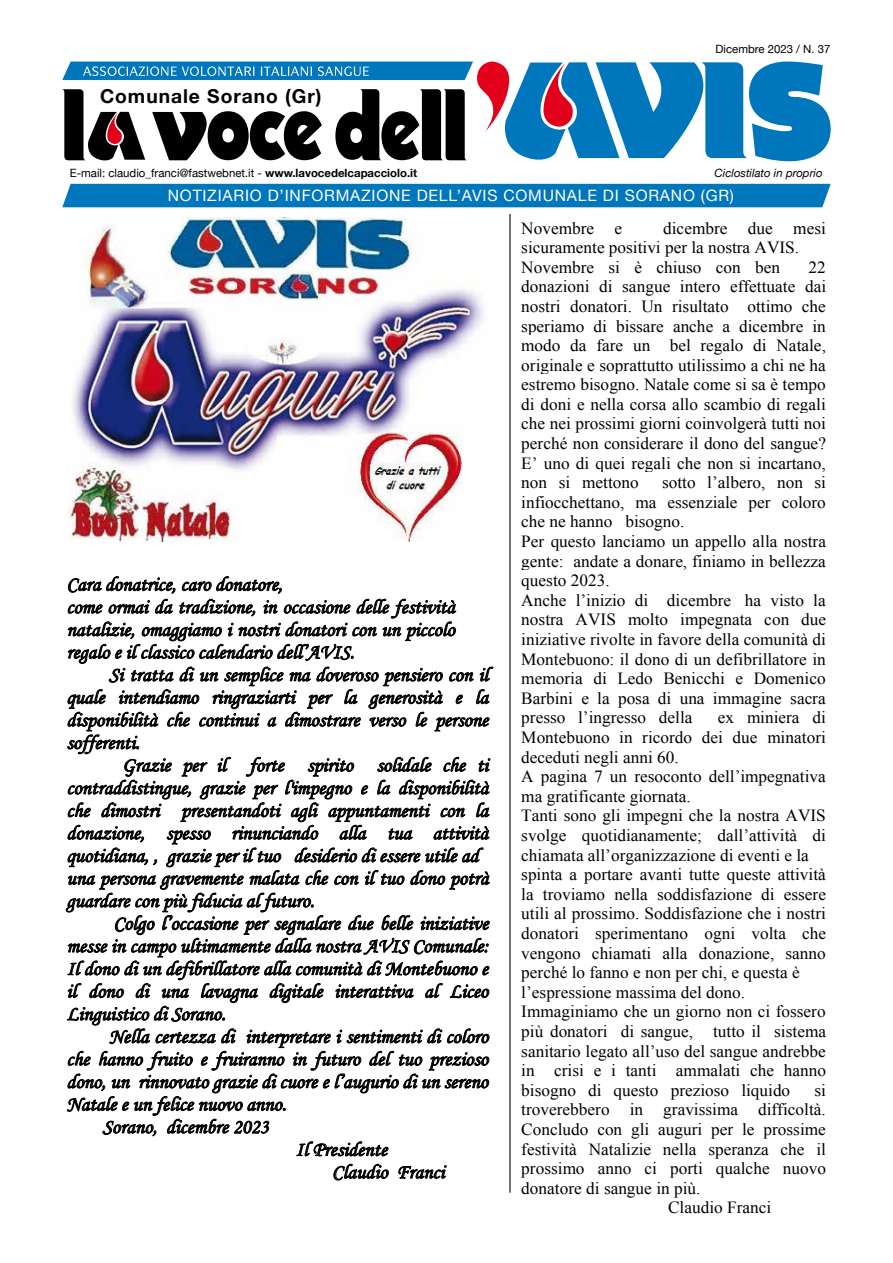
<style>
.page{position:relative;width:893px;height:1263px;background:#fff}
.page>*{position:absolute;margin:0;border:0;box-sizing:border-box;transform-origin:0 0}
.t1{font:italic 20.25px/22.6px "Monotype Corsiva";color:#000}
.t2{font:700 19.2px "Helvetica Neue";letter-spacing:.05em;color:#000}
.t3{font:16.95px/19.6px "Times New Roman";color:#000}
.t4{font:15.75px "Helvetica Neue";letter-spacing:.05em;color:#fff}
.t5{font:11.4px "Helvetica Neue";color:#000}
.t6{font:italic 11.4px "Helvetica Neue";color:#000}
.s1{font-weight:700}
</style>
<div class="page">
<svg style="left:62px;top:62px;width:769px;height:99px"></svg>
<div style="left:62px;top:184px;width:769px;height:23px;background:#0076bd"></div>
<svg style="left:66px;top:576px;width:427px;height:580px"></svg>
<svg style="left:334px;top:1164px;width:55px;height:16px"></svg>
<svg style="left:398px;top:1165px;width:49px;height:14px"></svg>
<img style="left:68px;top:217px;width:416px;height:324px">
<hr style="left:509px;top:215px;width:2px;height:977px;background:#111211">
<p class="t2" style="left:100px;top:81px;width:223px">Comunale Sorano (Gr)</p>
<p class="t5" style="left:715px;top:41px;width:117px">Dicembre 2023 / N. 37</p>
<p class="t5" style="left:70px;top:165px;width:349px">E-mail: claudio_franci@fastwebnet.it - <span class="s1">www.lavocedelcapacciolo.it</span></p>
<p class="t6" style="left:715px;top:164px;width:109px">Ciclostilato in proprio</p>
<p class="t4" style="left:168px;top:184px;width:568px">NOTIZIARIO D’INFORMAZIONE DELL’AVIS COMUNALE DI SORANO (GR)</p>
<p class="t1" style="left:66px;top:573px;width:390px">Cara donatrice, caro donatore,<br>come ormai da tradizione, in occasione delle festività natalizie, omaggiamo i nostri donatori con un piccolo regalo e il classico calendario dell’AVIS.</p>
<p class="t1" style="left:66px;top:663px;width:423px;text-align:justify;text-indent:42px">Si tratta di un semplice ma doveroso pensiero con il quale intendiamo ringraziarti per la generosità e la disponibilità che continui a dimostrare verso le persone sofferenti.</p>
<p class="t1" style="left:66px;top:754px;width:424px;text-indent:56px">Grazie per il forte spirito solidale che ti contraddistingue, grazie per l'impegno e la disponibilità che dimostri presentandoti agli appuntamenti con la donazione, spesso rinunciando alla tua attività quotidiana, , grazie per il tuo desiderio di essere utile ad una persona gravemente malata che con il tuo dono potrà guardare con più fiducia al futuro.</p>
<p class="t1" style="left:66px;top:912px;width:424px;text-align:justify;text-indent:47px">Colgo l’occasione per segnalare due belle iniziative messe in campo ultimamente dalla nostra AVIS Comunale:<br>Il dono di un defibrillatore alla comunità di Montebuono e il dono di una lavagna digitale interattiva al Liceo Linguistico di Sorano.</p>
<p class="t1" style="left:109px;top:1025px;width:381px">Nella certezza di interpretare i sentimenti di coloro</p>
<p class="t1" style="left:66px;top:1048px;width:423px">che hanno fruito e fruiranno in futuro del tuo prezioso</p>
<p class="t1" style="left:66px;top:1070px;width:423px">dono, un rinnovato grazie di cuore e l’augurio di un sereno</p>
<p class="t1" style="left:66px;top:1093px;width:221px">Natale e un felice nuovo anno.</p>
<p class="t1" style="left:102px;top:1115px;width:168px">Sorano, dicembre 2023</p>
<p class="t1" style="left:295px;top:1138px;width:93px">Il Presidente</p>
<p class="t1" style="left:332px;top:1161px;width:114px">Claudio Franci</p>
<p class="t3" style="left:521px;top:218px;width:102px">Novembre e</p>
<p class="t3" style="left:521px;top:218px;width:306px;text-indent:142px">dicembre due mesi sicuramente positivi per la nostra AVIS.<br>Novembre si è chiuso con ben</p>
<p class="t3" style="left:521px;top:257px;width:306px;text-align:justify;text-indent:287px">22 donazioni di sangue intero effettuate dai nostri donatori. Un risultato ottimo che speriamo di bissare anche a dicembre in modo da fare un bel regalo di Natale, originale e soprattutto utilissimo a chi ne ha estremo bisogno. Natale come si sa è tempo di doni e nella corsa allo scambio di regali che nei prossimi giorni coinvolgerà tutti noi perché non considerare il dono del sangue?<br>E’ uno di quei regali che non si incartano, non si mettono</p>
<p class="t3" style="left:521px;top:472px;width:306px;text-indent:141px">sotto l’albero, non si infiocchettano, ma essenziale per coloro che ne hanno bisogno.<br>Per questo lanciamo un appello alla nostra gente: andate a donare, finiamo in bellezza questo 2023.<br>Anche l’inizio di dicembre ha visto la nostra AVIS molto impegnata con due iniziative rivolte in favore della comunità di Montebuono: il dono di un defibrillatore in memoria di Ledo Benicchi e Domenico Barbini e la posa di una immagine sacra presso l’ingresso della</p>
<p class="t3" style="left:521px;top:708px;width:306px;text-indent:197px">ex miniera di Montebuono in ricordo dei due minatori deceduti negli anni 60.<br>A pagina 7 un resoconto dell’impegnativa ma gratificante giornata.<br>Tanti sono gli impegni che la nostra AVIS svolge quotidianamente; dall’attività di chiamata all’organizzazione di eventi e la spinta a portare avanti tutte queste attività la troviamo nella soddisfazione di essere utili al prossimo. Soddisfazione che i nostri donatori sperimentano ogni volta che vengono chiamati alla donazione, sanno perché lo fanno e non per chi, e questa è l’espressione massima del dono.<br>Immaginiamo che un giorno non ci fossero più donatori di sangue, tutto il sistema sanitario legato all’uso del sangue andrebbe in crisi e i tanti ammalati che hanno bisogno di questo prezioso liquido</p>
<p class="t3" style="left:814px;top:1080px;width:13px">si</p>
<p class="t3" style="left:521px;top:1100px;width:306px">troverebbero in gravissima difficoltà.</p>
<p class="t3" style="left:521px;top:1119px;width:306px">Concludo con gli auguri per le prossime</p>
<p class="t3" style="left:521px;top:1139px;width:306px">festività Natalizie nella speranza che il</p>
<p class="t3" style="left:521px;top:1158px;width:306px">prossimo anno ci porti qualche nuovo</p>
<p class="t3" style="left:521px;top:1178px;width:181px">donatore di sangue in più.</p>
<p class="t3" style="left:668px;top:1198px;width:105px">Claudio Franci</p>
</div>
